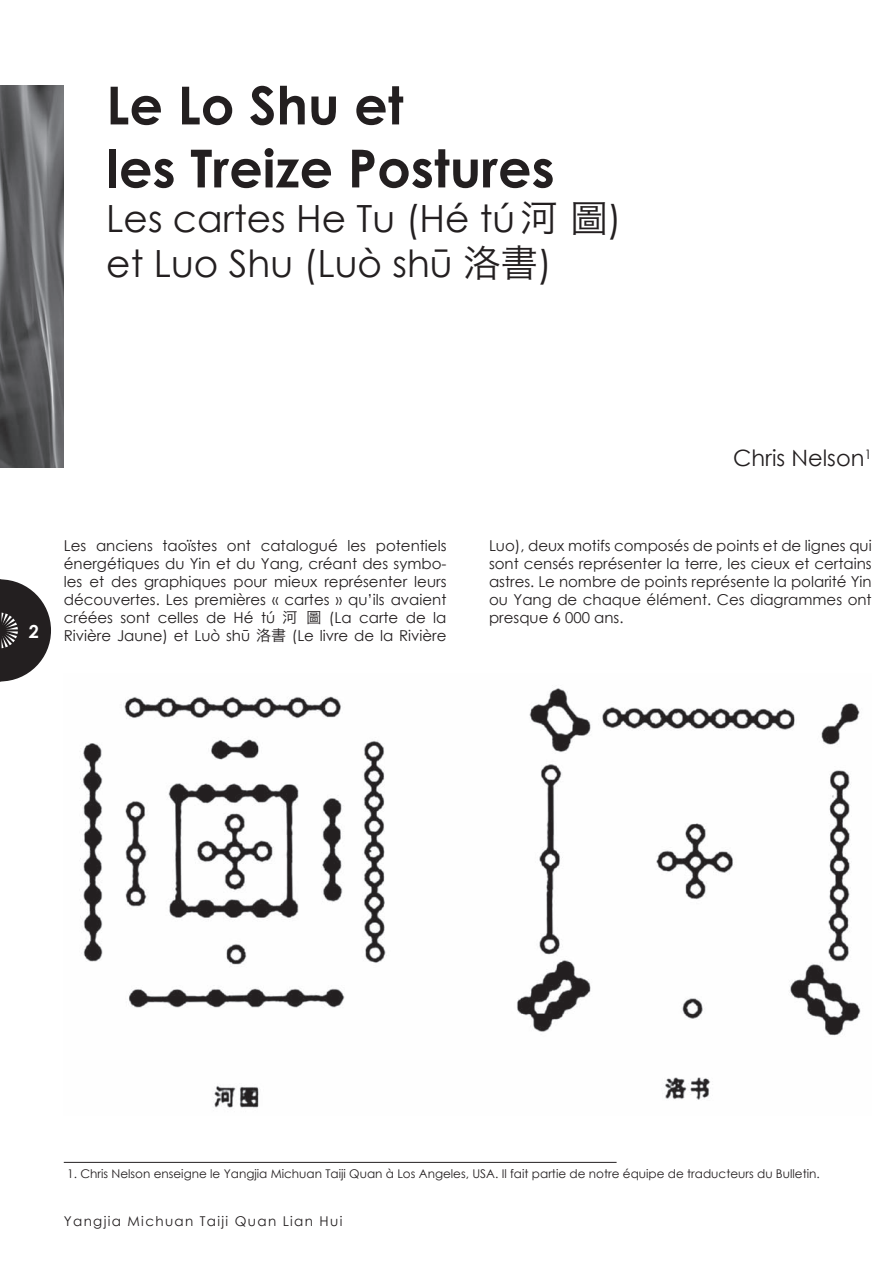
<style>
.page{position:relative;width:893px;height:1263px;background:#fff}
.page>*{position:absolute;margin:0;border:0;box-sizing:border-box;transform-origin:0 0}
.t1{font:700 52.5px/63px "Century Gothic";color:#231f20}
.t2{font:37.5px/45px "Century Gothic";color:#231f20}
.t3{font:22.5px "Century Gothic";color:#231f20}
.t4{font:700 18px "Century Gothic";color:#fff}
.t5{font:15px/18px "Century Gothic";color:#231f20;text-align:justify}
.t6{font:13.5px "Century Gothic";letter-spacing:.1em;color:#231f20}
.t7{font:12px "Century Gothic";color:#231f20}
.s1{font-family:"Hira Kaku Pro W3"}
</style>
<div class="page">
<svg style="left:0;top:579px;width:51px;height:102px"></svg>
<img style="left:0;top:85px;width:64px;height:383px">
<hr style="left:64px;top:1162px;width:553px;height:1px;background:#231f20">
<img style="left:80px;top:688px;width:781px;height:420px">
<h1 class="t1" style="left:106px;top:73px;width:450px">Le Lo Shu et<br>les Treize Postures</h1>
<h2 class="t2" style="left:106px;top:196px;width:517px">Les cartes He Tu (Hé tú<span class="s1">河 圖</span>) et Luo Shu (Luò shū <span class="s1">洛書</span>)</h2>
<h3 class="t3" style="left:733px;top:442px;width:140px">Chris Nelson<sup>1</sup></h3>
<p class="t4" style="left:29px;top:620px;width:12px">2</p>
<p class="t5" style="left:64px;top:537px;width:384px">Les anciens taoïstes ont catalogué les potentiels énergétiques du Yin et du Yang, créant des symbo&shy;les et des graphiques pour mieux représenter leurs découvertes. Les premières « cartes » qu’ils avaient créées sont celles de Hé tú <span class="s1">河 圖</span> (La carte de la Rivière Jaune) et Luò shū <span class="s1">洛書</span> (Le livre de la Rivière</p>
<p class="t5" style="left:489px;top:537px;width:384px">Luo), deux motifs composés de points et de lignes qui sont censés représenter la terre, les cieux et certains astres. Le nombre de points représente la polarité Yin ou Yang de chaque élément. Ces diagrammes ont presque 6 000 ans.</p>
<p class="t7" style="left:67px;top:1165px;width:754px">1. Chris Nelson enseigne le Yangjia Michuan Taiji Quan à Los Angeles, USA. Il fait partie de notre équipe de traducteurs du Bulletin.</p>
<p class="t6" style="left:64px;top:1211px;width:280px">Yangjia Michuan Taiji Quan Lian Hui</p>
</div>
